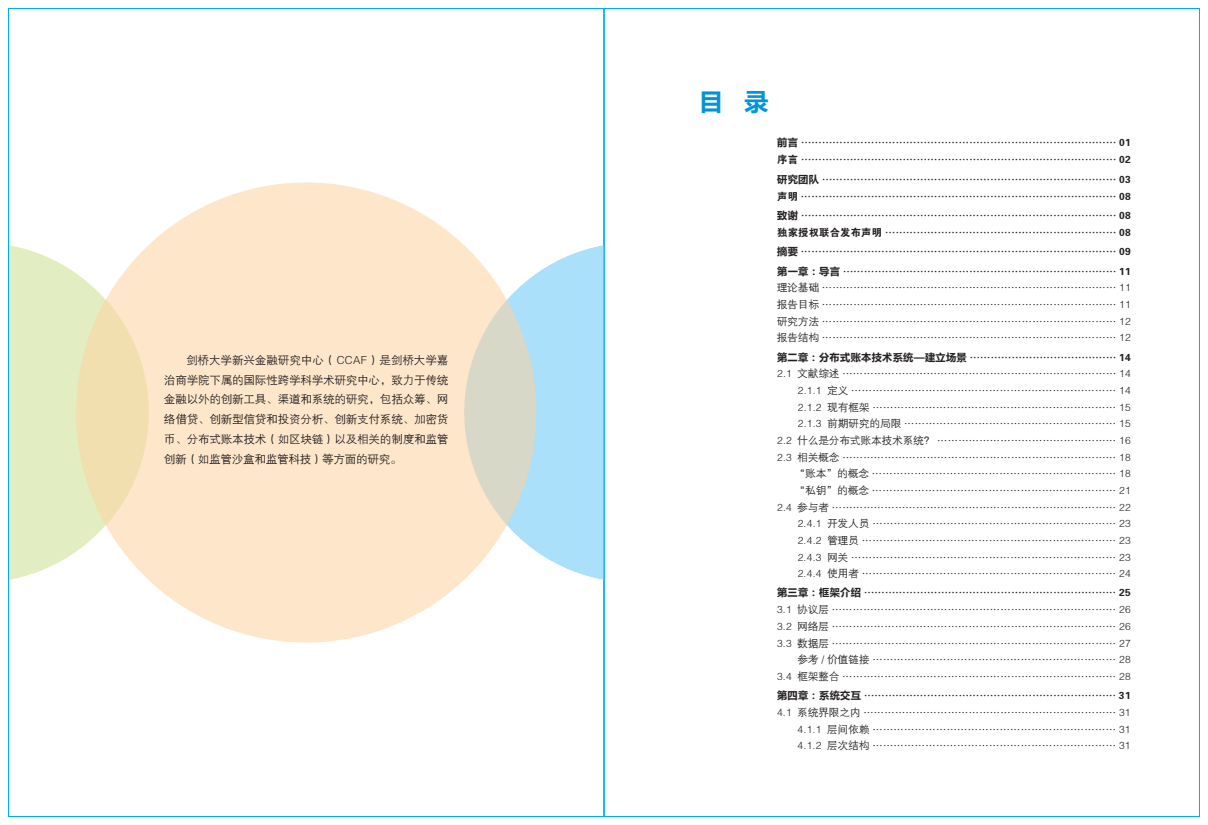
<style>
.page{position:relative;width:1208px;height:825px;background:#fff}
.page>*{position:absolute;margin:0;border:0;box-sizing:border-box;transform-origin:0 0}
.t1{font:700 24px "Microsoft Ya Hei";color:#0095d9}
.t2{font:11px/19.8px "FZZDXJW GB1 0";letter-spacing:.035em;color:#231f20;text-align:justify}
.t3{font:10.2px/16.6px "FZZDXJW GB1 0";letter-spacing:.035em;color:#231f20;text-align:justify}
.t4{font:10.2px/17px "FZDHTJW GB1 0";letter-spacing:.03em;color:#231f20}
.t5{font:700 10.2px "Microsoft Ya Hei";letter-spacing:.03em;color:#231f20}
.s1{font-family:"Microsoft Ya Hei";font-weight:700}
.s2{font-family:"FZDHTJW GB1 0";font-weight:400}
</style>
<div class="page">
<img style="left:464px;top:245px;width:138px;height:335px">
<img style="left:10px;top:245px;width:127px;height:335px">
<img style="left:76px;top:182px;width:460px;height:460px;border-radius:50%">
<p class="t2" style="left:164px;top:350px;width:285px;text-indent:22px">剑桥大学新兴金融研究中心（CCAF）是剑桥大学嘉治商学院下属的国际性跨学科学术研究中心，致力于传统金融以外的创新工具、渠道和系统的研究，包括众筹、网络借贷、创新型信贷和投资分析、创新支付系统、加密货币、分布式账本技术（如区块链）以及相关的制度和监管创新（如监管沙盒和监管科技）等方面的研究。</p>
<h1 class="t1" style="left:699px;top:90px;width:71px">目 录</h1>
<p class="t4" style="left:777px;top:134px;width:355px"><span class="s1">前言</span> ……………………………………………………………………………… 01序言 ……………………………………………………………………………… 02</p>
<p class="t4" style="left:777px;top:170px;width:355px"><span class="s1">研究团队</span> ………………………………………………………………………… 03声明 ……………………………………………………………………………… 08</p>
<p class="t4" style="left:777px;top:207px;width:355px"><span class="s1">致谢</span> ……………………………………………………………………………… 08独家授权联合发布声明 ………………………………………………………… 08</p>
<p class="t4" style="left:777px;top:242px;width:355px;line-height:19.5px"><span class="s1">摘要</span> ……………………………………………………………………………… 09<span class="s1">第一章：导言</span> …………………………………………………………………… 11</p>
<p class="t3" style="left:777px;top:279px;width:355px">理论基础 ………………………………………………………………………… 11报告目标 ………………………………………………………………………… 11研究方法 ………………………………………………………………………… 12报告结构 ………………………………………………………………………… 12</p>
<p class="t5" style="left:777px;top:352px;width:355px">第二章：分布式账本技术系统—建立场景 <span class="s2">…………………………………… 14</span></p>
<p class="t3" style="left:777px;top:366px;width:355px;text-align:right">2.1 文献综述 …………………………………………………………………… 14<br>2.1.1 定义 ………………………………………………………………… 14<br>2.1.2 现有框架 …………………………………………………………… 15<br>2.1.3 前期研究的局限 …………………………………………………… 15<br>2.2 什么是分布式账本技术系统？ …………………………………………… 16<br>2.3 相关概念 …………………………………………………………………… 18 “账本”的概念 …………………………………………………………… 18<br>“私钥”的概念 …………………………………………………………… 21<br>2.4 参与者 ……………………………………………………………………… 22<br>2.4.1 开发人员 …………………………………………………………… 23<br>2.4.2 管理员 ……………………………………………………………… 23<br>2.4.3 网关 ………………………………………………………………… 23<br>2.4.4 使用者 ……………………………………………………………… 24</p>
<p class="t4" style="left:777px;top:584px;width:355px"><span class="s1">第三章：框架介绍</span> ……………………………………………………………… 25</p>
<p class="t3" style="left:777px;top:601px;width:355px;text-align:right">3.1 协议层 ……………………………………………………………………… 26<br>3.2 网络层 ……………………………………………………………………… 26<br>3.3 数据层 ……………………………………………………………………… 27参考 / 价值链接 …………………………………………………………… 28<br>3.4 框架整合 …………………………………………………………………… 28</p>
<p class="t4" style="left:777px;top:687px;width:355px"><span class="s1">第四章：系统交互</span> ……………………………………………………………… 31</p>
<p class="t3" style="left:797px;top:704px;width:334px;text-indent:-21px">4.1 系统界限之内 ……………………………………………………………… 31<br>4.1.1 层间依赖 …………………………………………………………… 31<br>4.1.2 层次结构 …………………………………………………………… 31</p>
</div>
